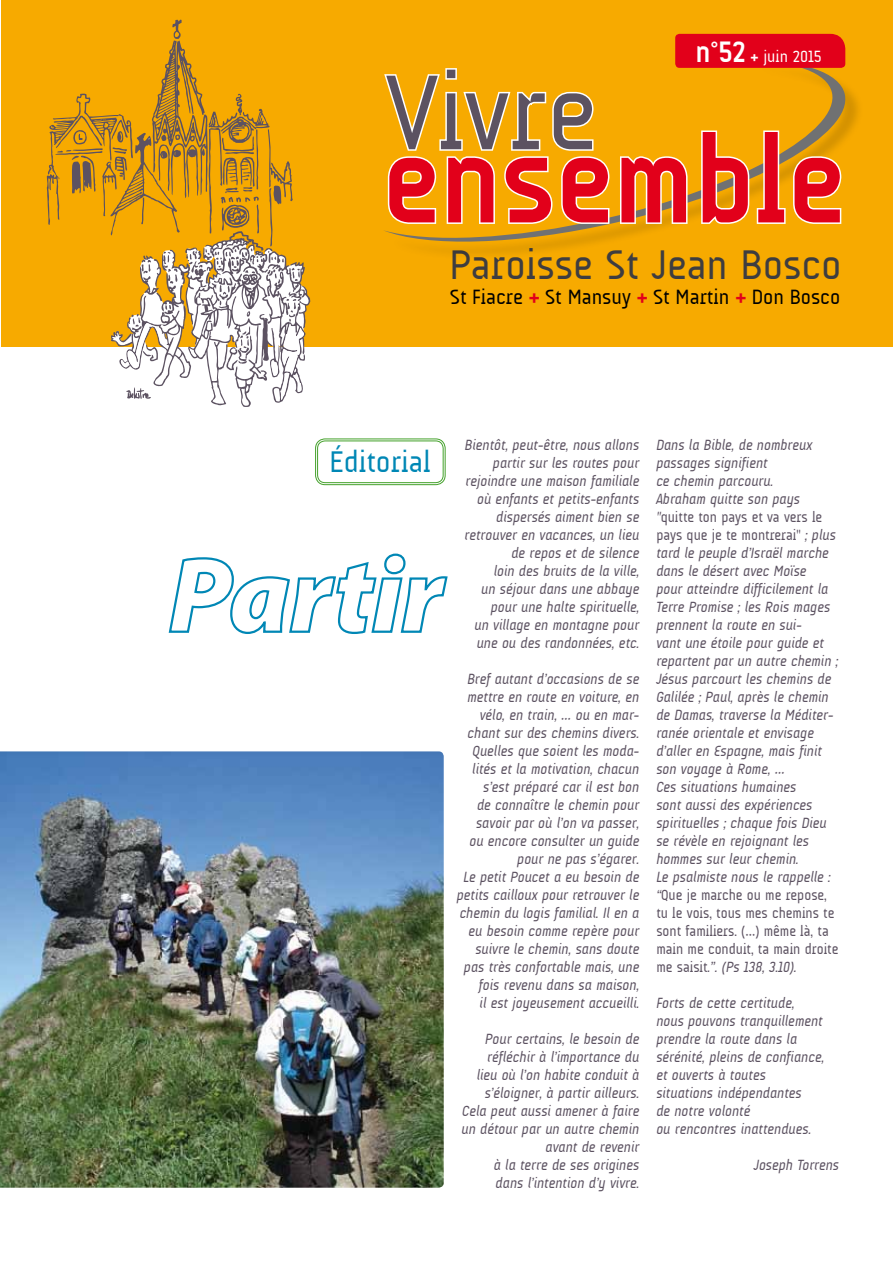
<style>
.page{position:relative;width:893px;height:1263px;background:#fff}
.page>*{position:absolute;margin:0;border:0;box-sizing:border-box;transform-origin:0 0}
.t1{font:700 123px "A Udimat";color:#e2001a}
.t2{font:108px "A Udimat";color:#5c5261}
.t3{font:42px "A Udimat";color:#3e3d40}
.t4{font:30.3px "A Udimat";color:#0087b5}
.t5{font:21px "A Udimat";color:#000}
.t6{font:16.5px "A Udimat";color:#fff}
.t7{font:italic 15px/18px "A Udimat";color:#5c5261;text-align:right;scale:.95 1}
.s1{font-weight:700;font-size:30px}
.s2{font-weight:700}
.s3{font-weight:700;font-size:22.5px;color:#e2001a}
.s4{font-style:normal}
</style>
<div class="page">
<img style="left:0;top:751px;width:444px;height:437px">
<div style="left:1px;top:0;width:892px;height:347px;background:#f7aa00"></div>
<svg style="left:47px;top:19px;width:263px;height:388px"></svg>
<div style="left:388px;top:62px;width:476px;height:198px;background:#000;opacity:.15"></div>
<svg style="left:384px;top:59px;width:470px;height:188px"></svg>
<svg style="left:384px;top:67px;width:227px;height:158px"></svg>
<svg style="left:618px;top:155px;width:71px;height:70px"></svg>
<svg style="left:700px;top:129px;width:143px;height:96px"></svg>
<div style="left:675px;top:34px;width:170px;height:34px;background:#e2001a"></div>
<svg style="left:168px;top:553px;width:280px;height:81px"></svg>
<div style="left:315px;top:438px;width:131px;height:47px;border:1px solid #44a12b;border-radius:10px"></div>
<div style="left:317px;top:440px;width:127px;height:43px;border:1px solid #44a12b;border-radius:8px"></div>
<p class="t6" style="left:695px;top:47px;width:128px"><span class="s1">n°52</span> <span class="s2">+</span> juin 2015</p>
<h2 class="t2" style="left:387px;top:51px;width:212px">Vivre</h2>
<h1 class="t1" style="left:382px;top:111px;width:464px">ensemble</h1>
<h3 class="t3" style="left:449px;top:241px;width:394px">Paroisse St Jean Bosco</h3>
<h3 class="t5" style="left:450px;top:285px;width:392px">St Fiacre <span class="s3">+</span> St Mansuy <span class="s3">+</span> St Martin <span class="s3">+</span> Don Bosco</h3>
<h3 class="t4" style="left:329px;top:444px;width:103px">Éditorial</h3>
<p class="t7" style="left:465px;top:436px;width:185px">Bientôt, peut-être, nous allons partir sur les routes pour rejoindre une maison familiale où enfants et petits-enfants dispersés aiment bien se retrouver en vacances, un lieu de repos et de silence<br>loin des bruits de la ville,<br>un séjour dans une abbaye pour une halte spirituelle,<br>un village en montagne pour une ou des randonnées, etc.</p>
<p class="t7" style="left:457px;top:670px;width:194px">Bref autant d’occasions de se mettre en route en voiture, en vélo, en train, … ou en mar&shy;chant sur des chemins divers.<br>Quelles que soient les moda&shy;lités et la motivation, chacun s’est préparé car il est bon<br>de connaître le chemin pour savoir par où l’on va passer,<br>ou encore consulter un guide pour ne pas s’égarer.<br>Le petit Poucet a eu besoin de petits cailloux pour retrouver le chemin du logis familial. Il en a eu besoin comme repère pour suivre le chemin, sans doute pas très confortable mais, une fois revenu dans sa maison,<br>il est joyeusement accueilli.</p>
<p class="t7" style="left:462px;top:1030px;width:189px">Pour certains, le besoin de réfléchir à l’importance du<br>lieu où l’on habite conduit à s’éloigner, à partir ailleurs.<br>Cela peut aussi amener à faire un détour par un autre chemin avant de revenir<br>à la terre de ses origines<br>dans l’intention d’y vivre.</p>
<p class="t7" style="left:656px;top:436px;width:193px;text-align:left">Dans la Bible, de nombreux passages signifient<br>ce chemin parcouru.<br>Abraham quitte son pays<br>" <span class="s4">quitte ton pays et va vers le pays que je te montrerai "</span> ; plus tard le peuple d’Israël marche dans le désert avec Moïse<br>pour atteindre difficilement la<br>Terre Promise ; les Rois mages prennent la route en sui-<br>vant une étoile pour guide et repartent par un autre chemin ;<br>Jésus parcourt les chemins de<br>Galilée ; Paul, après le chemin de Damas, traverse la Méditer&shy;ranée orientale et envisage d’aller en Espagne, mais finit son voyage à Rome, …<br>Ces situations humaines<br>sont aussi des expériences spirituelles ; chaque fois Dieu se révèle en rejoignant les hommes sur leur chemin.<br>Le psalmiste nous le rappelle : “ <span class="s4">Que je marche ou me repose, tu le vois, tous mes chemins te sont familiers. (…) même là, ta main me conduit, ta main droite me saisit</span>.”. (Ps 138, 3.10).</p>
<p class="t7" style="left:656px;top:994px;width:178px;text-align:left">Forts de cette certitude, nous pouvons tranquillement prendre la route dans la sérénité, pleins de confiance, et ouverts à toutes situations indépendantes<br>de notre volonté<br>ou rencontres inattendues.</p>
<p class="t7" style="left:754px;top:1156px;width:91px">Joseph Torrens</p>
</div>
